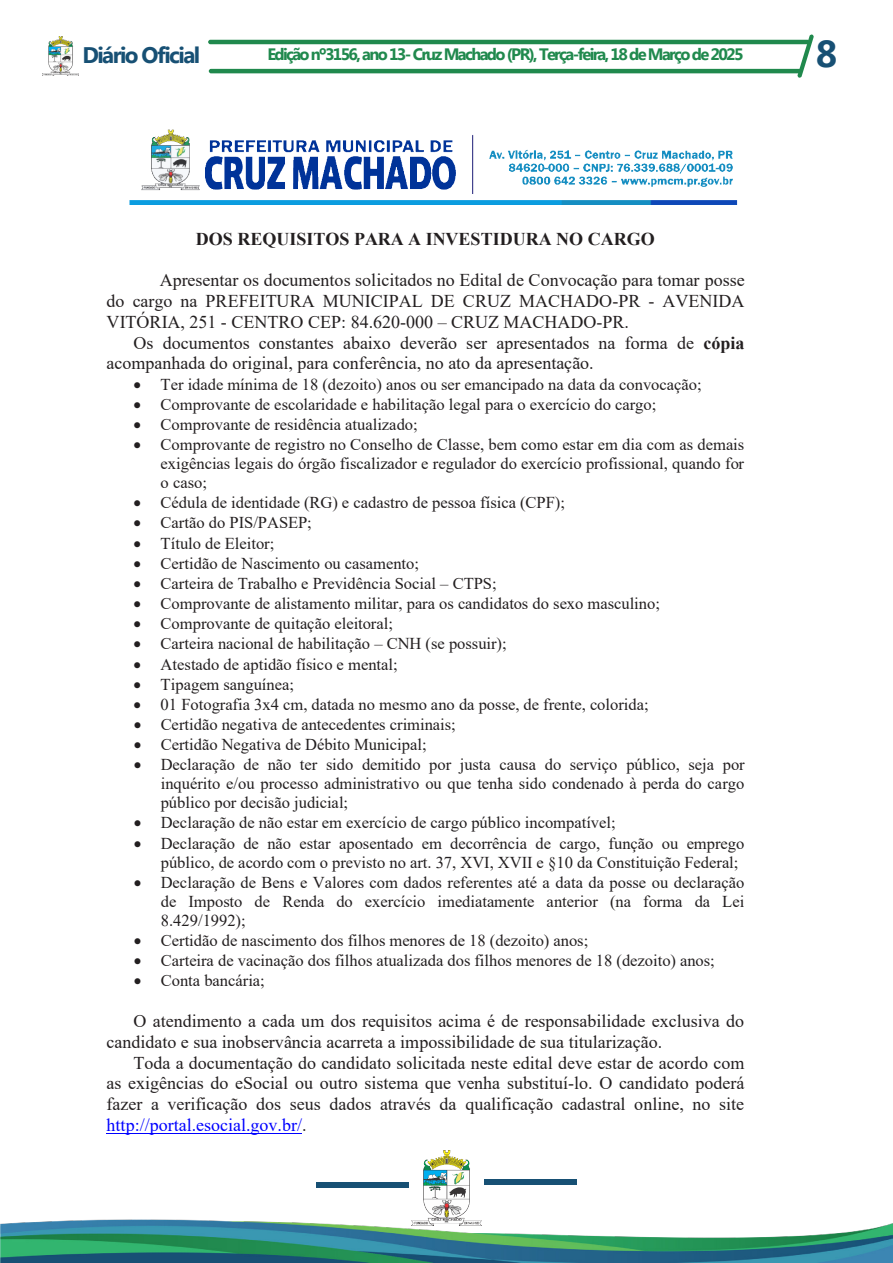
<style>
.page{position:relative;width:893px;height:1263px;background:#fff}
.page>*{position:absolute;margin:0;border:0;box-sizing:border-box;transform-origin:0 0}
.t1{font:700 37.5px "Myanmar Text";color:#175074}
.t2{font:700 22.5px "Myanmar Text";letter-spacing:-.07em;color:#175074}
.t3{font:18px "Times New Roman";color:#231f20}
.t4{font:700 18px "Times New Roman";color:#231f20}
.t5{font:18px "Times New Roman";color:#00f}
.t6{font:16.5px/19px "Times New Roman";color:#231f20;text-align:justify}
.t7{font:700 16.5px "Myanmar Text";letter-spacing:-.1em;color:#20894d}
.s1{font-weight:700}
.s2{color:#231f20}
</style>
<div class="page">
<hr style="left:208px;top:40px;width:602px;height:4px;background:#20894d;border-radius:2px">
<hr style="left:209px;top:69px;width:593px;height:4px;background:#20894d;border-radius:2px">
<img style="left:43px;top:37px;width:36px;height:38px">
<svg style="left:797px;top:34px;width:17px;height:44px"></svg>
<img style="left:0;top:1219px;width:893px;height:44px">
<img style="left:129px;top:129px;width:609px;height:76px">
<hr style="left:107px;top:1133px;width:195px;height:1px;background:#00f">
<svg style="left:316px;top:1182px;width:93px;height:6px"></svg>
<img style="left:411px;top:1150px;width:71px;height:76px">
<svg style="left:484px;top:1180px;width:93px;height:5px"></svg>
<p class="t2" style="left:82px;top:42px;width:119px">Diário Oficial</p>
<p class="t7" style="left:267px;top:45px;width:478px">Edição nº3156, ano 13- Cruz Machado (PR), Terça-feira, 18 de Março de 2025</p>
<p class="t1" style="left:816px;top:32px;width:23px">8</p>
<p class="t4" style="left:196px;top:226px;width:460px">DOS REQUISITOS PARA A INVESTIDURA NO CARGO</p>
<p class="t3" style="left:160px;top:268px;width:586px">Apresentar os documentos solicitados no Edital de Convocação para tomar posse</p>
<p class="t3" style="left:107px;top:288px;width:639px">do cargo na PREFEITURA MUNICIPAL DE CRUZ MACHADO-PR - AVENIDA</p>
<p class="t3" style="left:107px;top:309px;width:524px">VITÓRIA, 251 - CENTRO CEP: 84.620-000 – CRUZ MACHADO-PR.</p>
<p class="t3" style="left:134px;top:330px;width:612px">Os documentos constantes abaixo deverão ser apresentados na forma de <span class="s1">cópia</span></p>
<p class="t3" style="left:107px;top:351px;width:489px">acompanhada do original, para conferência, no ato da apresentação.</p>
<p class="t6" style="left:134px;top:374px;width:569px">• Ter idade mínima de 18 (dezoito) anos ou ser emancipado na data da convocação;</p>
<p class="t6" style="left:134px;top:394px;width:524px">• Comprovante de escolaridade e habilitação legal para o exercício do cargo;</p>
<p class="t6" style="left:134px;top:414px;width:286px">• Comprovante de residência atualizado;</p>
<p class="t6" style="left:161px;top:434px;width:585px;text-indent:-27px">• Comprovante de registro no Conselho de Classe, bem como estar em dia com as demais exigências legais do órgão fiscalizador e regulador do exercício profissional, quando for o caso;</p>
<p class="t6" style="left:134px;top:493px;width:433px">• Cédula de identidade (RG) e cadastro de pessoa física (CPF);</p>
<p class="t6" style="left:134px;top:513px;width:180px">• Cartão do PIS/PASEP;</p>
<p class="t6" style="left:134px;top:533px;width:142px">• Título de Eleitor;</p>
<p class="t6" style="left:134px;top:553px;width:287px">• Certidão de Nascimento ou casamento;</p>
<p class="t6" style="left:134px;top:573px;width:365px">• Carteira de Trabalho e Previdência Social – CTPS;</p>
<p class="t6" style="left:134px;top:593px;width:528px">• Comprovante de alistamento militar, para os candidatos do sexo masculino;</p>
<p class="t6" style="left:134px;top:614px;width:261px">• Comprovante de quitação eleitoral;</p>
<p class="t6" style="left:134px;top:634px;width:375px">• Carteira nacional de habilitação – CNH (se possuir);</p>
<p class="t6" style="left:134px;top:654px;width:266px">• Atestado de aptidão físico e mental;</p>
<p class="t6" style="left:134px;top:674px;width:162px">• Tipagem sanguínea;</p>
<p class="t6" style="left:134px;top:694px;width:516px">• 01 Fotografia 3x4 cm, datada no mesmo ano da posse, de frente, colorida;</p>
<p class="t6" style="left:134px;top:714px;width:324px">• Certidão negativa de antecedentes criminais;</p>
<p class="t6" style="left:134px;top:735px;width:295px">• Certidão Negativa de Débito Municipal;</p>
<p class="t6" style="left:161px;top:755px;width:585px;text-indent:-27px">• Declaração de não ter sido demitido por justa causa do serviço público, seja por inquérito e/ou processo administrativo ou que tenha sido condenado à perda do cargo público por decisão judicial;</p>
<p class="t6" style="left:134px;top:813px;width:483px">• Declaração de não estar em exercício de cargo público incompatível;</p>
<p class="t6" style="left:161px;top:833px;width:585px;text-indent:-27px">• Declaração de não estar aposentado em decorrência de cargo, função ou emprego público, de acordo com o previsto no art. 37, XVI, XVII e §10 da Constituição Federal;</p>
<p class="t6" style="left:161px;top:872px;width:585px;text-indent:-27px">• Declaração de Bens e Valores com dados referentes até a data da posse ou declaração de Imposto de Renda do exercício imediatamente anterior (na forma da Lei 8.429/1992);</p>
<p class="t6" style="left:134px;top:930px;width:456px">• Certidão de nascimento dos filhos menores de 18 (dezoito) anos;</p>
<p class="t6" style="left:134px;top:950px;width:583px">• Carteira de vacinação dos filhos atualizada dos filhos menores de 18 (dezoito) anos;</p>
<p class="t6" style="left:134px;top:970px;width:133px">• Conta bancária;</p>
<p class="t3" style="left:134px;top:1009px;width:612px">O atendimento a cada um dos requisitos acima é de responsabilidade exclusiva do</p>
<p class="t3" style="left:107px;top:1029px;width:557px">candidato e sua inobservância acarreta a impossibilidade de sua titularização.</p>
<p class="t3" style="left:134px;top:1050px;width:612px">Toda a documentação do candidato solicitada neste edital deve estar de acordo com</p>
<p class="t3" style="left:107px;top:1071px;width:639px">as exigências do eSocial ou outro sistema que venha substituí-lo. O candidato poderá</p>
<p class="t3" style="left:107px;top:1091px;width:639px">fazer a verificação dos seus dados através da qualificação cadastral online, no site</p>
<p class="t5" style="left:107px;top:1112px;width:202px">http://portal.esocial.gov.br/<span class="s2">.</span></p>
</div>
